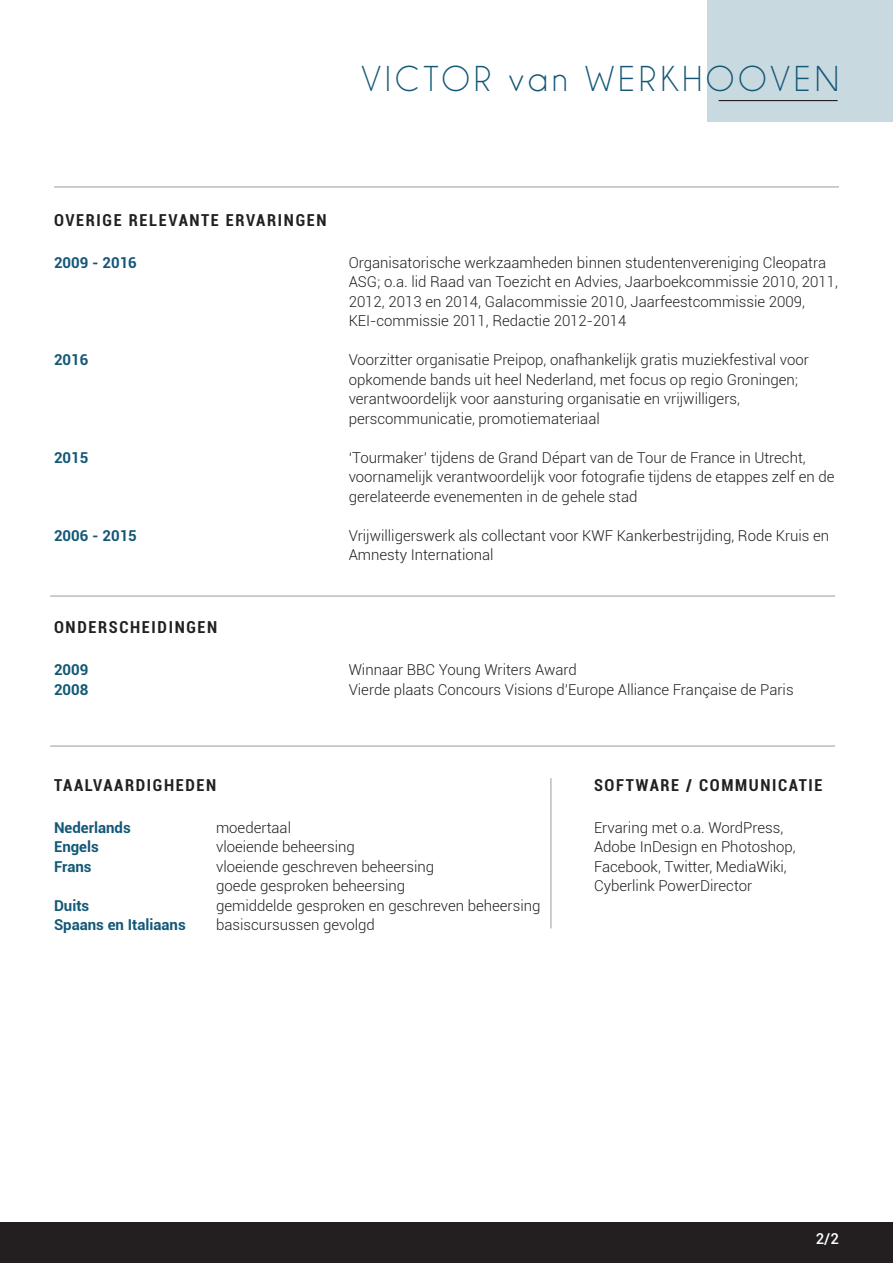
<style>
.page{position:relative;width:893px;height:1263px;background:#fff}
.page>*{position:absolute;margin:0;border:0;box-sizing:border-box;transform-origin:0 0}
.t1{font:36.45px "Champagne&Limousines";letter-spacing:.12em;color:#135877}
.t2{font:700 condensed 16.5px "Roboto";letter-spacing:.1em;color:#231f20}
.t3{font:300 15px/19.5px "Roboto";color:#231f20}
.t4{font:700 15px "Roboto";color:#135877}
.t5{font:500 15px "Roboto";color:#fff}
</style>
<div class="page">
<div style="left:708px;top:0;width:185px;height:122px;background:#c9d9e0"></div>
<div style="left:0;top:1222px;width:893px;height:41px;background:#231f20"></div>
<hr style="left:54px;top:186px;width:785px;height:1px;background:#a5a6aa">
<hr style="left:50px;top:745px;width:785px;height:2px;background:#a5a6aa">
<hr style="left:550px;top:778px;width:1px;height:150px;background:#a5a6aa">
<hr style="left:719px;top:100px;width:119px;height:1px;background:#231f20">
<hr style="left:50px;top:595px;width:785px;height:2px;background:#a5a6aa">
<p class="t1" style="left:362px;top:60px;width:479px">VICTOR van WERKHOOVEN</p>
<p class="t2" style="left:54px;top:208px;width:274px">OVERIGE RELEVANTE ERVARINGEN</p>
<p class="t4" style="left:54px;top:252px;width:84px">2009 - 2016</p>
<p class="t4" style="left:54px;top:349px;width:36px">2016</p>
<p class="t4" style="left:54px;top:447px;width:36px">2015</p>
<p class="t4" style="left:54px;top:525px;width:84px">2006 - 2015</p>
<p class="t2" style="left:54px;top:616px;width:165px">ONDERSCHEIDINGEN</p>
<p class="t4" style="left:54px;top:659px;width:36px">2009</p>
<p class="t4" style="left:54px;top:679px;width:36px">2008</p>
<p class="t3" style="left:349px;top:252px;width:491px">Organisatorische werkzaamheden binnen studentenvereniging Cleopatra ASG; o.a. lid Raad van Toezicht en Advies, Jaarboekcommissie 2010, 2011, 2012, 2013 en 2014, Galacommissie 2010, Jaarfeestcommissie 2009, KEI-commissie 2011, Redactie 2012-2014</p>
<p class="t3" style="left:349px;top:349px;width:462px">Voorzitter organisatie Preipop, onafhankelijk gratis muziekfestival voor opkomende bands uit heel Nederland, met focus op regio Groningen;</p>
<p class="t3" style="left:349px;top:388px;width:393px">verantwoordelijk voor aansturing organisatie en vrijwilligers,</p>
<p class="t3" style="left:349px;top:408px;width:253px">perscommunicatie, promotiemateriaal</p>
<p class="t3" style="left:349px;top:447px;width:487px">‘Tourmaker’ tijdens de Grand Départ van de Tour de France in Utrecht, voornamelijk verantwoordelijk voor fotografie tijdens de etappes zelf en de gerelateerde evenementen in de gehele stad</p>
<p class="t3" style="left:349px;top:525px;width:482px">Vrijwilligerswerk als collectant voor KWF Kankerbestrijding, Rode Kruis en<br>Amnesty International</p>
<p class="t3" style="left:349px;top:659px;width:230px">Winnaar BBC Young Writers Award</p>
<p class="t3" style="left:349px;top:679px;width:446px">Vierde plaats Concours Visions d’Europe Alliance Française de Paris</p>
<p class="t2" style="left:54px;top:773px;width:164px">TAALVAARDIGHEDEN</p>
<p class="t2" style="left:594px;top:773px;width:230px">SOFTWARE / COMMUNICATIE</p>
<p class="t4" style="left:54px;top:816px;width:78px">Nederlands</p>
<p class="t3" style="left:216px;top:817px;width:77px">moedertaal</p>
<p class="t3" style="left:594px;top:817px;width:191px">Ervaring met o.a. WordPress,</p>
<p class="t4" style="left:54px;top:836px;width:46px">Engels</p>
<p class="t3" style="left:216px;top:836px;width:140px">vloeiende beheersing</p>
<p class="t3" style="left:594px;top:836px;width:203px">Adobe InDesign en Photoshop,</p>
<p class="t4" style="left:54px;top:855px;width:39px">Frans</p>
<p class="t3" style="left:216px;top:856px;width:220px">vloeiende geschreven beheersing</p>
<p class="t3" style="left:594px;top:856px;width:194px">Facebook, Twitter, MediaWiki,</p>
<p class="t3" style="left:216px;top:875px;width:191px">goede gesproken beheersing</p>
<p class="t3" style="left:594px;top:875px;width:160px">Cyberlink PowerDirector</p>
<p class="t4" style="left:54px;top:894px;width:37px">Duits</p>
<p class="t3" style="left:216px;top:895px;width:326px">gemiddelde gesproken en geschreven beheersing</p>
<p class="t4" style="left:54px;top:914px;width:133px">Spaans en Italiaans</p>
<p class="t3" style="left:216px;top:914px;width:160px">basiscursussen gevolgd</p>
<p class="t5" style="left:816px;top:1228px;width:25px">2/2</p>
</div>
